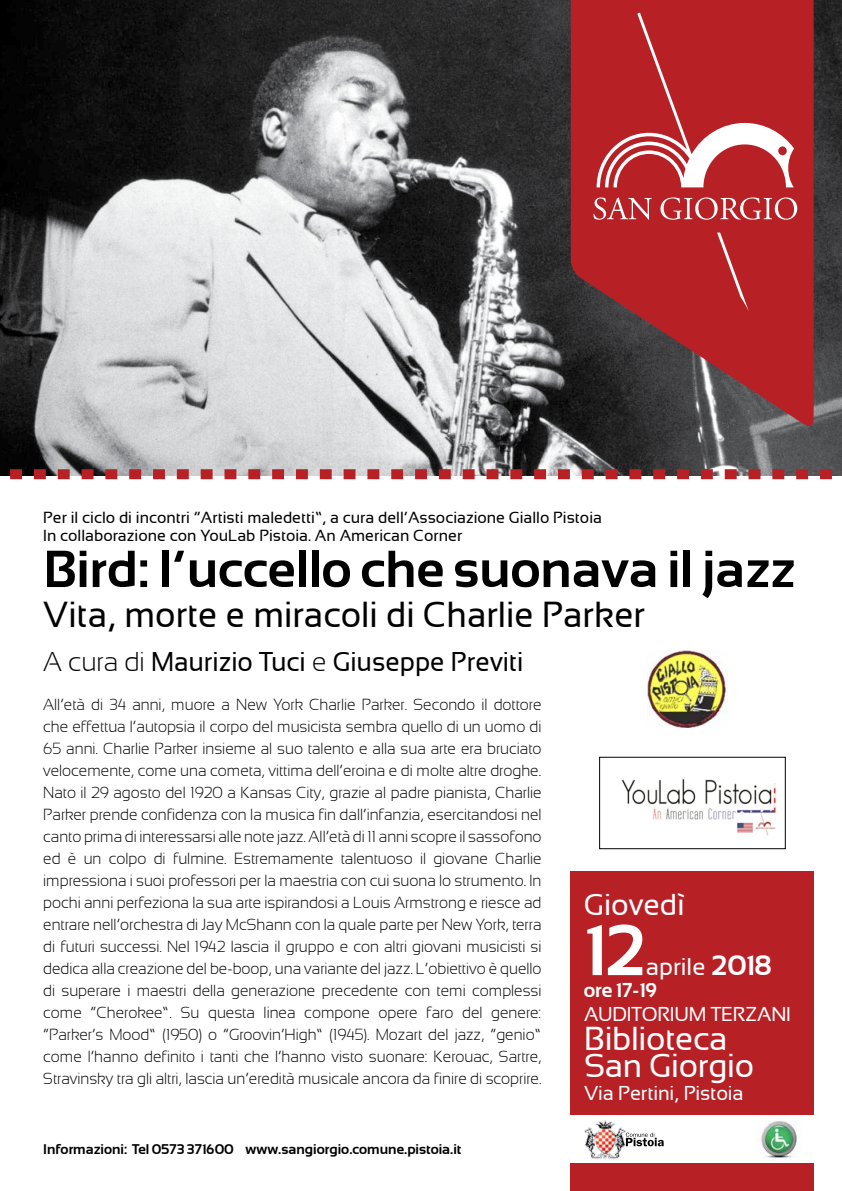
<style>
.page{position:relative;width:842px;height:1191px;background:#fff}
.page>*{position:absolute;margin:0;border:0;box-sizing:border-box;transform-origin:0 0}
.t1{font:700 72px "Sansation";color:#fff}
.t2{font:700 52px "Sansation";color:#000}
.t3{font:36px "Sansation";color:#000}
.t4{font:33px/27px "Sansation";letter-spacing:-.01em;color:#fff}
.t5{font:30px "Sansation";color:#fff}
.t6{font:27px "Sansation";color:#000}
.t7{font:24px "Sansation";color:#fff}
.t8{font:20px "Sansation";letter-spacing:-.01em;color:#fff}
.t9{font:700 20px "Sansation";color:#fff}
.t10{font:300 16px/22px "Sansation";color:#000;text-align:justify;scale:.96 1}
.t11{font:16px/18px "Sansation";color:#000}
.t12{font:700 14px "Sansation";color:#000}
.s1{font-weight:300}
.s2{font-weight:700;font-size:28px}
</style>
<div class="page">
<img style="left:0;top:0;width:842px;height:469px">
<div style="left:571px;top:871px;width:243px;height:320px;background:#b72126"></div>
<svg style="left:571px;top:0;width:243px;height:430px;background:#852d30"></svg>
<svg style="left:593px;top:197px;width:4px;height:23px"></svg>
<svg style="left:794px;top:197px;width:3px;height:23px"></svg>
<svg style="left:597px;top:13px;width:197px;height:298px;background:#bd373c"></svg>
<svg style="left:0;top:469px;width:842px;height:10px"></svg>
<div style="left:566px;top:1115px;width:253px;height:48px;background:#fff"></div>
<img style="left:584px;top:1120px;width:42px;height:39px">
<svg style="left:626px;top:1132px;width:38px;height:14px"></svg>
<img style="left:761px;top:1121px;width:36px;height:38px">
<img style="left:621px;top:778px;width:155px;height:58px">
<div style="left:599px;top:757px;width:186px;height:92px;border:1px solid #000"></div>
<img style="left:648px;top:650px;width:79px;height:77px">
<p class="t11" style="left:43px;top:508px;width:560px">Per il ciclo di incontri “Artisti maledetti”, a cura dell’Associazione Giallo Pistoia<br>In collaborazione con YouLab Pistoia. An American Corner</p>
<h2 class="t2" style="left:43px;top:539px;width:753px">Bird: l’uccello che suonava il jazz</h2>
<h3 class="t3" style="left:43px;top:594px;width:603px">Vita, morte e miracoli di Charlie Parker</h3>
<h3 class="t6" style="left:43px;top:646px;width:482px"><span class="s1">A cura di</span> Maurizio Tuci <span class="s1">e</span> Giuseppe Previti</h3>
<p class="t10" style="left:43px;top:693px;width:521px">All’età di 34 anni, muore a New York Charlie Parker. Secondo il dottore che effettua l’autopsia il corpo del musicista sembra quello di un uomo di 65 anni. Charlie Parker insieme al suo talento e alla sua arte era bruciato velocemente, come una cometa, vittima dell’eroina e di molte altre droghe.<br>Nato il 29 agosto del 1920 a Kansas City, grazie al padre pianista, Charlie Parker prende confidenza con la musica fin dall’infanzia, esercitandosi nel canto prima di interessarsi alle note jazz. All’età di 11 anni scopre il sassofono ed è un colpo di fulmine. Estremamente talentuoso il giovane Charlie impressiona i suoi professori per la maestria con cui suona lo strumento. In pochi anni perfeziona la sua arte ispirandosi a Louis Armstrong e riesce ad entrare nell’orchestra di Jay McShann con la quale parte per New York, terra di futuri successi. Nel 1942 lascia il gruppo e con altri giovani musicisti si dedica alla creazione del be-boop, una variante del jazz. L’obiettivo è quello di superare i maestri della generazione precedente con temi complessi come “Cherokee”. Su questa linea compone opere faro del genere: “Parker’s Mood” (1950) o “Groovin’High” (1945). Mozart del jazz, “genio” come l’hanno definito i tanti che l’hanno visto suonare: Kerouac, Sartre, Stravinsky tra gli altri, lascia un’eredità musicale ancora da finire di scoprire.</p>
<h3 class="t5" style="left:584px;top:888px;width:102px">Giovedì</h3>
<h1 class="t1" style="left:584px;top:909px;width:64px">12</h1>
<h3 class="t7" style="left:646px;top:953px;width:127px">aprile <span class="s2">2018</span></h3>
<p class="t9" style="left:584px;top:978px;width:75px">ore 17-19</p>
<p class="t8" style="left:584px;top:1003px;width:208px">AUDITORIUM TERZANI</p>
<h3 class="t4" style="left:584px;top:1024px;width:171px">Biblioteca<br>San Giorgio</h3>
<p class="t8" style="left:584px;top:1082px;width:161px">Via Pertini, Pistoia</p>
<p class="t12" style="left:43px;top:1141px;width:420px">Informazioni: Tel 0573 371600 www.sangiorgio.comune.pistoia.it</p>
</div>
